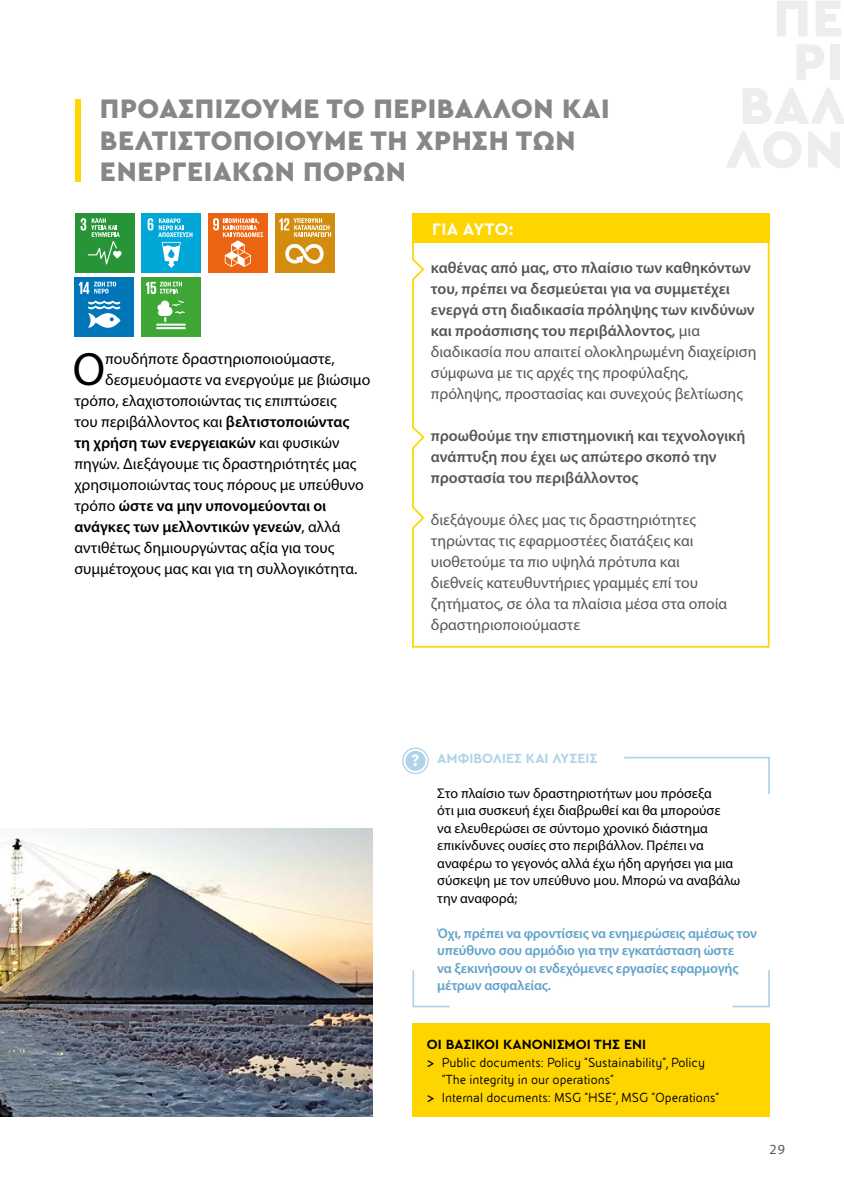
<style>
.page{position:relative;width:844px;height:1191px;background:#fff}
.page>*{position:absolute;margin:0;border:0;box-sizing:border-box;transform-origin:0 0}
.t1{font:46.9px "Myriad Pro";color:#000}
.t2{font:900 28px/31.5px "Cera PRO";letter-spacing:.02em;color:#878787}
.t3{font:700 17.5px "Cera PRO";letter-spacing:.02em;color:#fff}
.t4{font:600 15.75px/21px "Myriad Pro";color:#575756}
.t5{font:15.75px "Myriad Pro";color:#000}
.t6{font:15.75px/21px "Myriad Pro";color:#575756}
.t7{font:600 15.75px "Myriad Pro";color:#000}
.t8{font:14px/17.5px "Myriad Pro";color:#000}
.t9{font:600 14px/17.5px "Myriad Pro";letter-spacing:-.01em;color:#61a3c9}
.t10{font:14px "Eni Exp";color:#000}
.t11{font:700 14px "Cera PRO";color:#000}
.t12{font:700 14px "Cera PRO";color:#afd3e8}
.t13{font:14px "Myriad Pro";color:#575756}
.s1{font-weight:600}
.s2{font-weight:400}
.s3{font-weight:700}
</style>
<div class="page">
<div style="left:75px;top:100px;width:6px;height:82px;background:#ffd500"></div>
<div style="left:75px;top:213px;width:59px;height:60px;background:#289438"></div>
<svg style="left:81px;top:218px;width:40px;height:46px"></svg>
<div style="left:141px;top:213px;width:60px;height:60px;background:#00a7d7"></div>
<svg style="left:147px;top:218px;width:45px;height:50px"></svg>
<div style="left:74px;top:277px;width:60px;height:59px;background:#0076b8"></div>
<svg style="left:88px;top:300px;width:32px;height:28px"></svg>
<svg style="left:79px;top:282px;width:37px;height:12px"></svg>
<div style="left:208px;top:213px;width:59px;height:60px;background:#ec6411"></div>
<svg style="left:213px;top:218px;width:50px;height:49px"></svg>
<div style="left:141px;top:277px;width:60px;height:59px;background:#3ea635"></div>
<hr style="left:156px;top:324px;width:29px;height:2px;background:#fff">
<hr style="left:156px;top:327px;width:29px;height:2px;background:#fff">
<svg style="left:157px;top:300px;width:28px;height:22px"></svg>
<svg style="left:146px;top:282px;width:36px;height:12px"></svg>
<div style="left:274px;top:213px;width:60px;height:60px;background:#d28d0e"></div>
<svg style="left:279px;top:218px;width:52px;height:19px"></svg>
<svg style="left:286px;top:244px;width:37px;height:20px"></svg>
<img style="left:0;top:828px;width:372px;height:288px">
<div style="left:405px;top:751px;width:20px;height:20px;background:#afd3e8;border-radius:50%"></div>
<div style="left:402px;top:747px;width:27px;height:27px;border:1px solid #afd3e8;border-radius:50%"></div>
<div style="left:412px;top:1023px;width:357px;height:93px;background:#ffd500"></div>
<svg style="left:624px;top:756px;width:146px;height:38px"></svg>
<svg style="left:732px;top:970px;width:38px;height:38px"></svg>
<svg style="left:412px;top:970px;width:38px;height:38px"></svg>
<div style="left:412px;top:213px;width:357px;height:30px;background:#ffd500"></div>
<svg style="left:412px;top:234px;width:358px;height:414px"></svg>
<h2 class="t2" style="left:100px;top:92px;width:511px">ΠΡΟΑΣΠΊΖΟΥΜΕ ΤΟ ΠΕΡΙΒΆΛΛΟΝ ΚΑΙ<br>ΒΕΛΤΙΣΤΟΠΟΙΟΎΜΕ ΤΗ ΧΡΉΣΗ ΤΩΝ<br>ΕΝΕΡΓΕΙΑΚΏΝ ΠΌΡΩΝ</h2>
<h1 class="t1" style="left:73px;top:340px;width:34px">Ο</h1>
<p class="t5" style="left:105px;top:349px;width:231px">πουδήποτε δραστηριοποιούμαστε,</p>
<p class="t5" style="left:105px;top:370px;width:266px">δεσμευόμαστε να ενεργούμε με βιώσιμο</p>
<p class="t5" style="left:74px;top:391px;width:263px">τρόπο, ελαχιστοποιώντας τις επιπτώσεις</p>
<p class="t5" style="left:74px;top:412px;width:276px">του περιβάλλοντος και <span class="s1">βελτιστοποιώντας</span></p>
<p class="t7" style="left:74px;top:433px;width:266px">τη χρήση των ενεργειακών <span class="s2">και φυσικών</span></p>
<p class="t5" style="left:74px;top:454px;width:283px">πηγών. Διεξάγουμε τις δραστηριότητές μας</p>
<p class="t5" style="left:74px;top:475px;width:291px">χρησιμοποιώντας τους πόρους με υπεύθυνο</p>
<p class="t7" style="left:74px;top:496px;width:253px"><span class="s2">τρόπο</span> ώστε να μην υπονομεύονται οι</p>
<p class="t7" style="left:74px;top:517px;width:267px">ανάγκες των μελλοντικών γενεών<span class="s2">, αλλά</span></p>
<p class="t5" style="left:74px;top:538px;width:261px">αντιθέτως δημιουργώντας αξία για τους</p>
<p class="t5" style="left:74px;top:559px;width:284px">συμμέτοχους μας και για τη συλλογικότητα.</p>
<p class="t3" style="left:432px;top:218px;width:83px">ΓΙΑ ΑΥΤΌ:</p>
<p class="t4" style="left:431px;top:256px;width:327px">καθένας από μας, στο πλαίσιο των καθηκόντων του, πρέπει να δεσμεύεται για να συμμετέχει ενεργά στη διαδικασία πρόληψης των κινδύνων και προάσπισης του περιβάλλοντος, <span class="s2">μια διαδικασία που απαιτεί ολοκληρωμένη διαχείριση σύμφωνα με τις αρχές της προφύλαξης, πρόληψης, προστασίας και συνεχούς βελτίωσης</span></p>
<p class="t4" style="left:431px;top:424px;width:316px">προωθούμε την επιστημονική και τεχνολογική ανάπτυξη που έχει ως απώτερο σκοπό την προστασία του περιβάλλοντος</p>
<p class="t6" style="left:431px;top:508px;width:298px">διεξάγουμε όλες μας τις δραστηριότητες τηρώντας τις εφαρμοστέες διατάξεις και υιοθετούμε τα πιο υψηλά πρότυπα και διεθνείς κατευθυντήριες γραμμές επί του ζητήματος, σε όλα τα πλαίσια μέσα στα οποία δραστηριοποιούμαστε</p>
<p class="t3" style="left:411px;top:749px;width:9px">?</p>
<p class="t12" style="left:437px;top:749px;width:161px">ΑΜΦΙΒΟΛΙΕΣ ΚΑΙ ΛΥΣΕΙΣ</p>
<p class="t8" style="left:437px;top:784px;width:304px">Στο πλαίσιο των δραστηριοτήτων μου πρόσεξα<br>ότι μια συσκευή έχει διαβρωθεί και θα μπορούσε<br>να ελευθερώσει σε σύντομο χρονικό διάστημα επικίνδυνες ουσίες στο περιβάλλον. Πρέπει να αναφέρω το γεγονός αλλά έχω ήδη αργήσει για μια σύσκεψη με τον υπεύθυνο μου. Μπορώ να αναβάλω την αναφορά;</p>
<p class="t9" style="left:437px;top:924px;width:321px">Όχι, πρέπει να φροντίσεις να ενημερώσεις αμέσως τον υπεύθυνο σου αρμόδιο για την εγκατάσταση ώστε<br>να ξεκινήσουν οι ενδεχόμενες εργασίες εφαρμογής μέτρων ασφαλείας.</p>
<p class="t11" style="left:427px;top:1035px;width:220px">ΟΙ ΒΑΣΙΚΟΙ ΚΑΝΟΝΙΣΜΟΙ ΤΗΣ ENI</p>
<p class="t10" style="left:427px;top:1055px;width:280px"><span class="s3">&gt;</span> Public documents: Policy "Sustainability", Policy</p>
<p class="t10" style="left:441px;top:1072px;width:173px">"The integrity in our operations"</p>
<p class="t10" style="left:427px;top:1090px;width:294px"><span class="s3">&gt;</span> Internal documents: MSG "HSE", MSG "Operations"</p>
<p class="t13" style="left:769px;top:1140px;width:17px">29</p>
</div>
